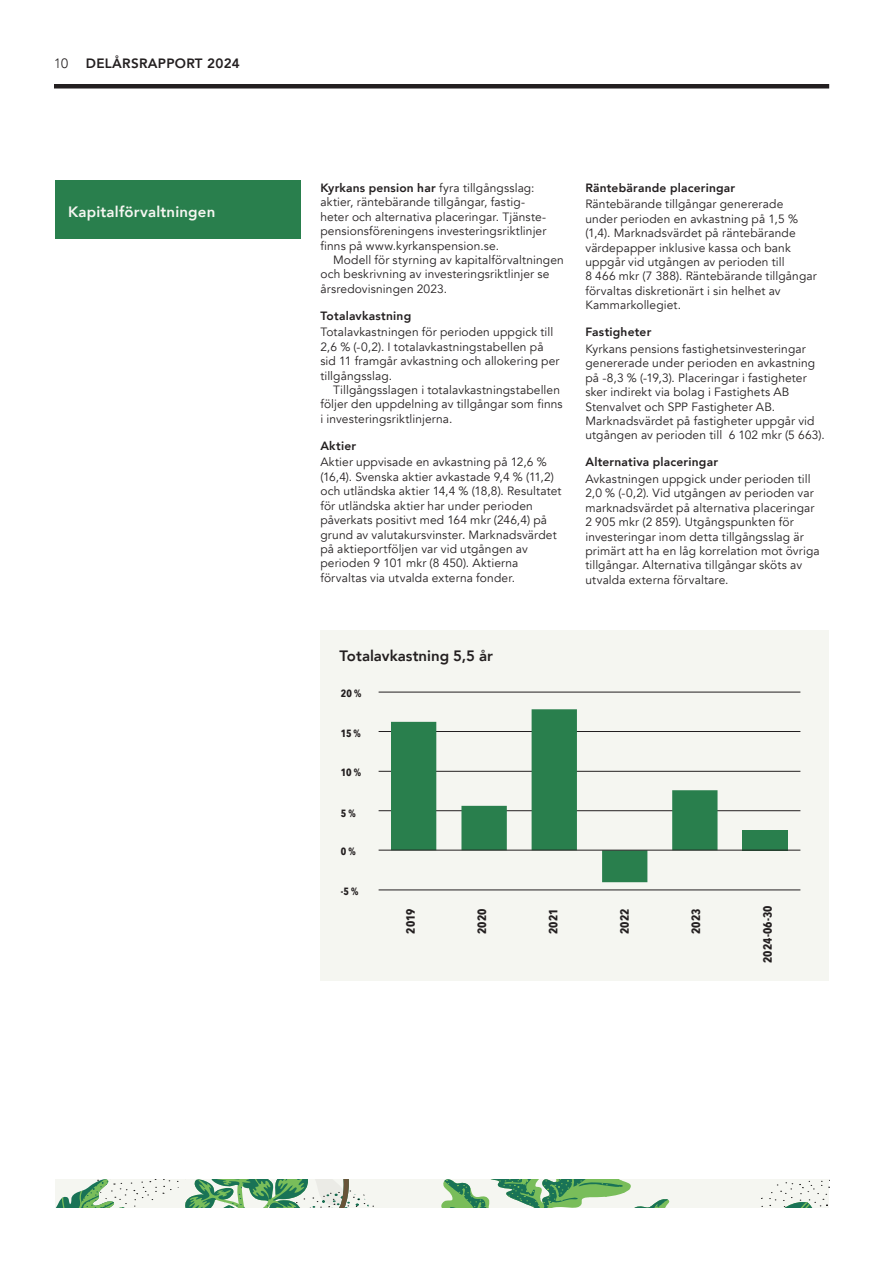
<style>
.page{position:relative;width:893px;height:1263px;background:#fff}
.page>*{position:absolute;margin:0;border:0;box-sizing:border-box;transform-origin:0 0}
.Rubrik_10_punkter_vit{font:800 15px "Avenir";letter-spacing:.01em;color:#f5f6f1}
.t1{font:800 15px "Avenir";color:#231f20}
.t2{font:800 13.5px "Avenir";letter-spacing:.02em;color:#231f20}
.t3{font:300 13.5px "Avenir";color:#231f20}
.Brödtext_avenir___3_mm{font:12px/14.4px "Avenir";letter-spacing:.01em;color:#231f20}
.Brödtext_Avenir_indrag___3_mm{font:12px/14.4px "Avenir";letter-spacing:.01em;color:#231f20}
.Brödtext_Avenir_fet_ingång_del_2{font:12px/14.4px "Avenir";letter-spacing:.01em;color:#231f20}
.Brödtext_Avenir{font:12px/14.4px "Avenir";letter-spacing:.01em;color:#231f20}
.Mellanrubrik_Avenir_gemen{font:800 12px "Avenir";letter-spacing:.02em;color:#231f20}
.t4{font:700 12px "Avenir Next Condensed";color:#231f20}
.t5{font:700 10.5px "Avenir Next Condensed";color:#231f20}
.s1{font-weight:800}
</style>
<div class="page">
<div style="left:54px;top:84px;width:775px;height:5px;background:#231f20"></div>
<svg style="left:55px;top:1179px;width:774px;height:29px;fill:#f5f6f1"></svg>
<div style="left:55px;top:180px;width:245px;height:58px;background:#297f4d"></div>
<div style="left:320px;top:630px;width:509px;height:350px;background:#f5f6f1"></div>
<hr style="left:379px;top:692px;width:421px;height:1px;background:#231f20">
<hr style="left:379px;top:731px;width:421px;height:1px;background:#231f20">
<hr style="left:379px;top:771px;width:421px;height:1px;background:#231f20">
<hr style="left:379px;top:810px;width:421px;height:1px;background:#231f20">
<hr style="left:379px;top:890px;width:421px;height:1px;background:#231f20">
<div style="left:742px;top:830px;width:46px;height:20px;background:#297f4d"></div>
<svg style="left:391px;top:709px;width:326px;height:173px"></svg>
<hr style="left:379px;top:850px;width:421px;height:1px;background:#231f20">
<p class="t3" style="left:54px;top:55px;width:16px">10</p>
<p class="t2" style="left:86px;top:52px;width:156px">DELÅRSRAPPORT 2024</p>
<h2 class="Rubrik_10_punkter_vit" style="left:68px;top:200px;width:149px">Kapitalförvaltningen</h2>
<p class="Brödtext_Avenir_fet_ingång_del_2" style="left:320px;top:181px;width:228px"><span class="s1">Kyrkans pension har</span> fyra tillgångsslag: aktier, räntebärande tillgångar, fastig&shy;heter och alternativa placeringar. Tjänste&shy;pensionsföreningens investeringsriktlinjer finns på www.kyrkanspension.se.</p>
<p class="Brödtext_Avenir_indrag___3_mm" style="left:320px;top:253px;width:245px;text-indent:13px">Modell för styrning av kapitalförvaltningen och beskrivning av investeringsriktlinjer se årsredovisningen 2023.</p>
<h3 class="Mellanrubrik_Avenir_gemen" style="left:320px;top:306px;width:92px">Totalavkastning</h3>
<p class="Brödtext_Avenir" style="left:320px;top:325px;width:241px">Totalavkastningen för perioden uppgick till 2,6 % (-0,2). I totalavkastningstabellen på sid 11 framgår avkastning och allokering per tillgångsslag.</p>
<p class="Brödtext_Avenir_indrag___3_mm" style="left:320px;top:383px;width:244px;text-indent:13px">Tillgångsslagen i totalavkastningstabellen följer den uppdelning av tillgångar som finns i investeringsriktlinjerna.</p>
<h3 class="Mellanrubrik_Avenir_gemen" style="left:320px;top:436px;width:37px">Aktier</h3>
<p class="Brödtext_avenir___3_mm" style="left:320px;top:455px;width:243px">Aktier uppvisade en avkastning på 12,6 % (16,4). Svenska aktier avkastade 9,4 % (11,2) och utländska aktier 14,4 % (18,8). Resultatet för utländska aktier har under perioden påverkats positivt med 164 mkr (246,4) på grund av valutakursvinster. Marknadsvärdet på aktieportföljen var vid utgången av perioden 9 101 mkr (8 450). Aktierna förvaltas via utvalda externa fonder.</p>
<h3 class="Mellanrubrik_Avenir_gemen" style="left:585px;top:178px;width:151px">Räntebärande placeringar</h3>
<p class="Brödtext_avenir___3_mm" style="left:585px;top:197px;width:233px">Räntebärande tillgångar genererade under perioden en avkastning på 1,5 % (1,4). Marknadsvärdet på räntebärande värdepapper inklusive kassa och bank uppgår vid utgången av perioden till<br>8 466 mkr (7 388). Räntebärande tillgångar förvaltas diskretionärt i sin helhet av Kammarkollegiet.</p>
<h3 class="Mellanrubrik_Avenir_gemen" style="left:585px;top:323px;width:67px">Fastigheter</h3>
<p class="Brödtext_avenir___3_mm" style="left:585px;top:342px;width:241px">Kyrkans pensions fastighetsinvesteringar genererade under perioden en avkastning på -8,3 % (-19,3). Placeringar i fastigheter sker indirekt via bolag i Fastighets AB Stenvalvet och SPP Fastigheter AB.<br>Marknadsvärdet på fastigheter uppgår vid utgången av perioden till 6 102 mkr (5 663).</p>
<h3 class="Mellanrubrik_Avenir_gemen" style="left:585px;top:453px;width:134px">Alternativa placeringar</h3>
<p class="Brödtext_avenir___3_mm" style="left:585px;top:472px;width:236px">Avkastningen uppgick under perioden till 2,0 % (-0,2). Vid utgången av perioden var marknadsvärdet på alternativa placeringar 2 905 mkr (2 859). Utgångspunkten för investeringar inom detta tillgångsslag är primärt att ha en låg korrelation mot övriga tillgångar. Alternativa tillgångar sköts av utvalda externa förvaltare.</p>
<p class="t1" style="left:340px;top:644px;width:155px">Totalavkastning 5,5 år</p>
<p class="t5" style="left:341px;top:687px;width:22px">20 %</p>
<p class="t5" style="left:341px;top:726px;width:22px">15 %</p>
<p class="t5" style="left:341px;top:766px;width:22px">10 %</p>
<p class="t5" style="left:341px;top:806px;width:16px">5 %</p>
<p class="t5" style="left:341px;top:845px;width:16px">0 %</p>
<p class="t5" style="left:341px;top:884px;width:19px">-5 %</p>
<p class="t4" style="left:403px;top:934px;width:26px;rotate:-90deg">2019</p>
<p class="t4" style="left:475px;top:934px;width:27px;rotate:-90deg">2020</p>
<p class="t4" style="left:546px;top:934px;width:27px;rotate:-90deg">2021</p>
<p class="t4" style="left:617px;top:934px;width:27px;rotate:-90deg">2022</p>
<p class="t4" style="left:689px;top:934px;width:27px;rotate:-90deg">2023</p>
<p class="t4" style="left:760px;top:963px;width:59px;rotate:-90deg">2024-06-30</p>
</div>
